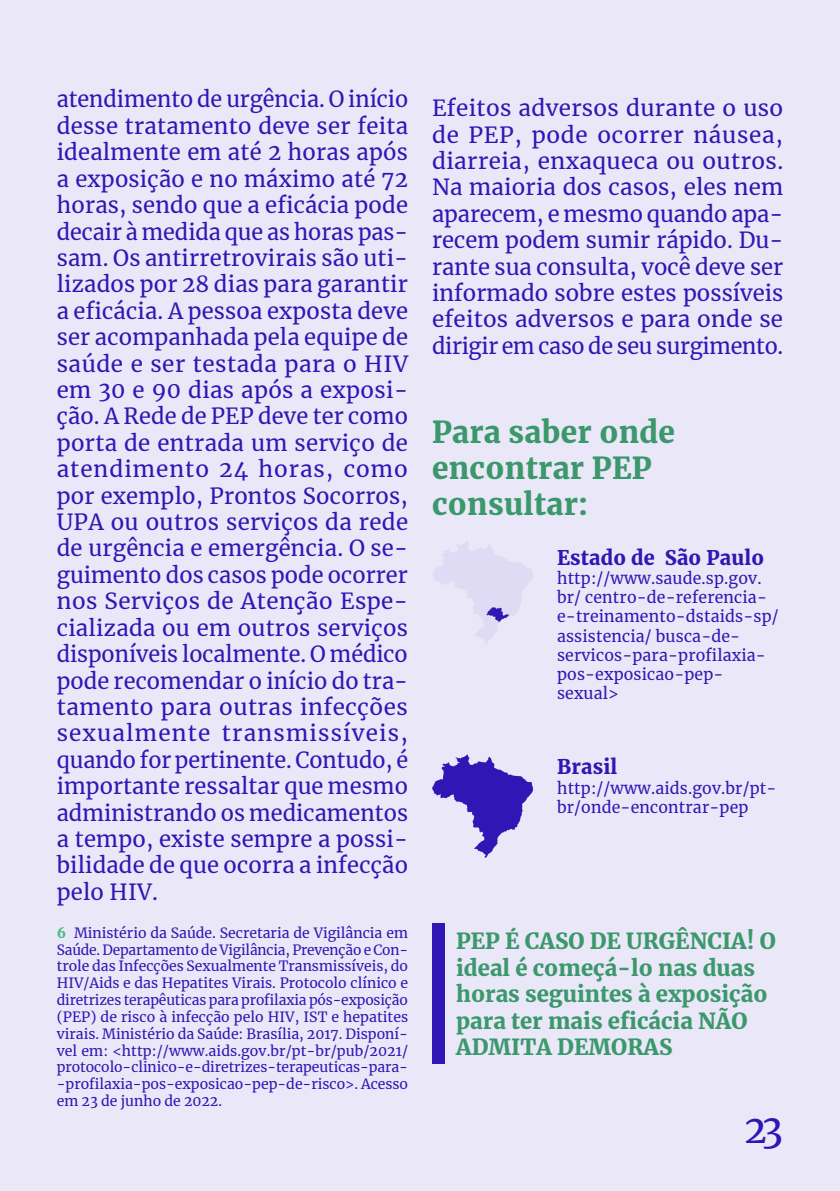
<style>
.page{position:relative;width:840px;height:1191px;background:#fff}
.page>*{position:absolute;margin:0;border:0;box-sizing:border-box;transform-origin:0 0}
.t1{font:38px "Merriweather";color:#3017b5}
.t2{font:900 30px/36px "Merriweather";letter-spacing:.01em;color:#3b986c}
.t3{font:22px/26.4px "Merriweather";letter-spacing:.01em;color:#3017b5;text-align:justify}
.t4{font:900 22px/26.4px "Merriweather";color:#3b986c}
.t5{font:900 20px "Merriweather";letter-spacing:.01em;color:#3017b5}
.t6{font:16px/19.2px "Merriweather";letter-spacing:.01em;color:#3017b5}
.t7{font:14px/16.8px "Merriweather";color:#3017b5;text-align:justify}
.s1{font-weight:900;color:#4dbc86}
</style>
<div class="page">
<div style="left:0;top:0;width:839px;height:1191px;background:#eae8f8"></div>
<svg style="left:432px;top:754px;width:100px;height:103px"></svg>
<svg style="left:433px;top:542px;width:99px;height:102px"></svg>
<div style="left:432px;top:923px;width:12px;height:140px;background:#3017b5"></div>
<p class="t3" style="left:57px;top:86px;width:353px">atendimento de urgência. O início desse tratamento deve ser feita idealmente em até 2 horas após a exposição e no máximo até 72 horas, sendo que a eficácia pode decair à medida que as horas pas&shy;sam. Os antirretrovirais são uti&shy;lizados por 28 dias para garantir a eficácia. A pessoa exposta deve ser acompanhada pela equipe de saúde e ser testada para o HIV em 30 e 90 dias após a exposi&shy;ção. A Rede de PEP deve ter como porta de entrada um serviço de atendimento 24 horas, como por exemplo, Prontos Socorros, UPA ou outros serviços da rede de urgência e emergência. O se&shy;guimento dos casos pode ocorrer nos Serviços de Atenção Espe&shy;cializada ou em outros serviços disponíveis localmente. O médico pode recomendar o início do tra&shy;tamento para outras infecções sexualmente transmissíveis, quando for pertinente. Contudo, é importante ressaltar que mesmo administrando os medicamentos a tempo, existe sempre a possi&shy;bilidade de que ocorra a infecção pelo HIV.</p>
<p class="t7" style="left:57px;top:924px;width:353px"><span class="s1">6</span> Ministério da Saúde. Secretaria de Vigilância em Saúde. Departamento de Vigilância, Prevenção e Con&shy;trole das Infecções Sexualmente Transmissíveis, do HIV/Aids e das Hepatites Virais. Protocolo clínico e diretrizes terapêuticas para profilaxia pós-exposição (PEP) de risco à infecção pelo HIV, IST e hepatites virais. Ministério da Saúde: Brasília, 2017. Disponí&shy;vel em: &lt;http://www.aids.gov.br/pt-br/pub/2021/ protocolo-clinico-e-diretrizes-terapeuticas-para--profilaxia-pos-exposicao-pep-de-risco&gt;. Acesso em 23 de junho de 2022.</p>
<p class="t3" style="left:432px;top:94px;width:353px">Efeitos adversos durante o uso de PEP, pode ocorrer náusea, diarreia, enxaqueca ou outros.<br>Na maioria dos casos, eles nem aparecem, e mesmo quando apa&shy;recem podem sumir rápido. Du&shy;rante sua consulta, você deve ser informado sobre estes possíveis efeitos adversos e para onde se dirigir em caso de seu surgimento.</p>
<h2 class="t2" style="left:432px;top:413px;width:244px">Para saber onde encontrar PEP consultar:</h2>
<p class="t5" style="left:556px;top:543px;width:208px">Estado de São Paulo</p>
<p class="t6" style="left:556px;top:568px;width:223px">http://www.saude.sp.gov. br/ centro-de-referencia&shy;e-treinamento-dstaids-sp/ assistencia/ busca-de&shy;servicos-para-profilaxia&shy;pos-exposicao-pep&shy;sexual&gt;</p>
<p class="t5" style="left:556px;top:753px;width:62px">Brasil</p>
<p class="t6" style="left:556px;top:777px;width:221px">http://www.aids.gov.br/pt&shy;br/onde-encontrar-pep</p>
<p class="t4" style="left:456px;top:927px;width:321px">PEP É CASO DE URGÊNCIA! O ideal é começá-lo nas duas horas seguintes à exposição para ter mais eficácia NÃO<br>ADMITA DEMORAS</p>
<h1 class="t1" style="left:743px;top:1103px;width:41px">23</h1>
</div>
